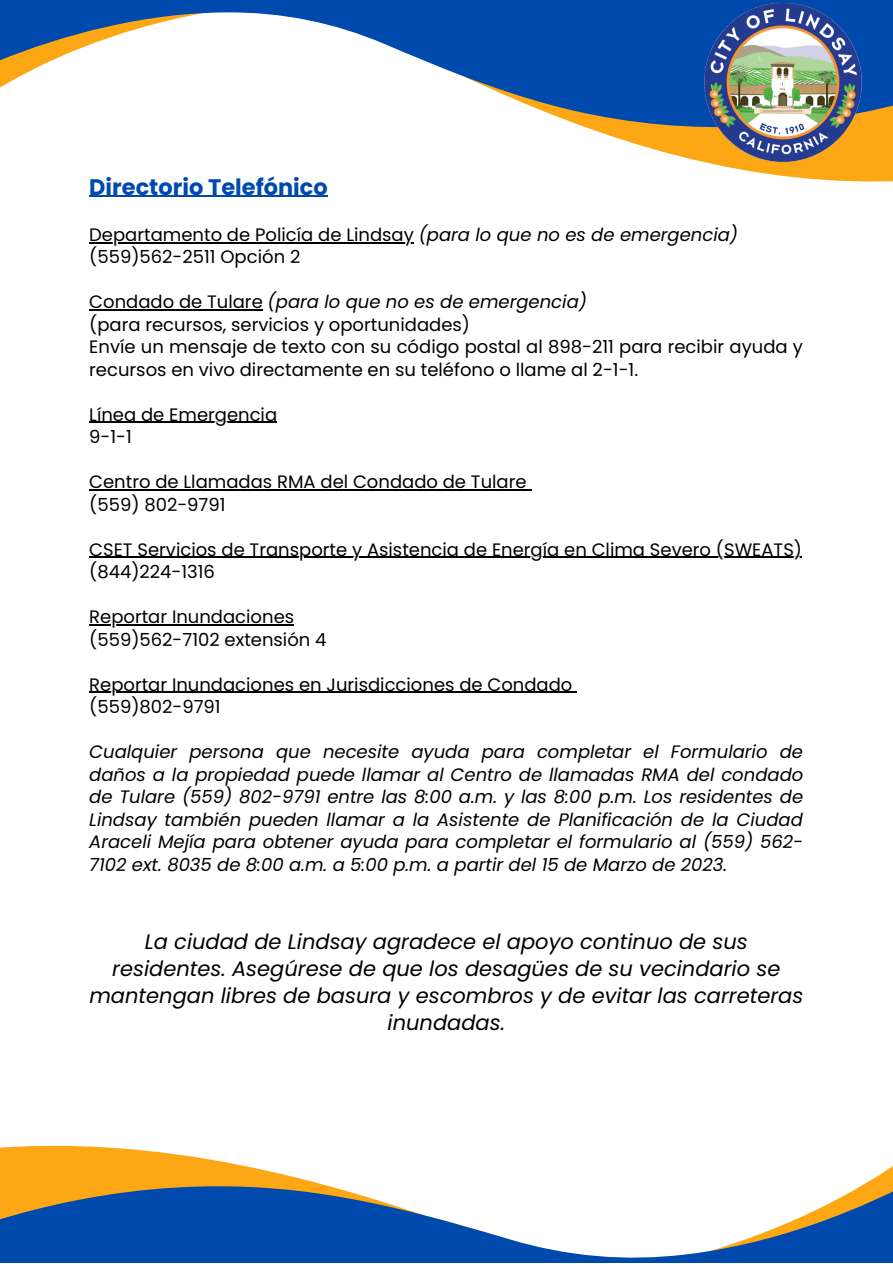
<style>
.page{position:relative;width:893px;height:1264px;background:#fff}
.page>*{position:absolute;margin:0;border:0;box-sizing:border-box;transform-origin:0 0}
.t1{font:700 22.5px "Poppins";color:#004aad}
.t2{font:italic 21px/27px "Poppins";color:#000;text-align:center}
.t3{font:18px/22.5px "Poppins";color:#000}
.t4{font:italic 18px/22.5px "Poppins";color:#000;text-align:justify}
.s1{font-style:italic}
</style>
<div class="page">
<svg style="left:744px;top:170px;width:148px;height:12px;fill:#fda714"></svg>
<svg style="left:0;top:0;width:892px;height:170px"></svg>
<svg style="left:0;top:1145px;width:892px;height:117px"></svg>
<img style="left:700px;top:0;width:165px;height:165px">
<hr style="left:89px;top:196px;width:239px;height:1px;background:#004aad">
<hr style="left:89px;top:242px;width:325px;height:1px;background:#000">
<hr style="left:89px;top:309px;width:174px;height:1px;background:#000">
<hr style="left:89px;top:422px;width:188px;height:1px;background:#000">
<hr style="left:89px;top:489px;width:437px;height:1px;background:#000">
<hr style="left:89px;top:557px;width:713px;height:1px;background:#000">
<hr style="left:89px;top:624px;width:205px;height:1px;background:#000">
<hr style="left:89px;top:691px;width:483px;height:2px;background:#000">
<p class="t1" style="left:89px;top:171px;width:240px">Directorio Telefónico</p>
<p class="t3" style="left:89px;top:223px;width:650px">Departamento de Policía de Lindsay <span class="s1">(para lo que no es de emergencia) </span>(559)562-2511 Opción 2</p>
<p class="t3" style="left:89px;top:291px;width:715px">Condado de Tulare <span class="s1">(para lo que no es de emergencia)<br></span>(para recursos, servicios y oportunidades)<br>Envíe un mensaje de texto con su código postal al 898-211 para recibir ayuda y recursos en vivo directamente en su teléfono o llame al 2-1-1.</p>
<p class="t3" style="left:89px;top:403px;width:189px">Línea de Emergencia<br>9-1-1</p>
<p class="t3" style="left:89px;top:470px;width:439px">Centro de Llamadas RMA del Condado de Tulare (559) 802-9791</p>
<p class="t3" style="left:89px;top:538px;width:714px">CSET Servicios de Transporte y Asistencia de Energía en Clima Severo (SWEATS) (844)224-1316</p>
<p class="t3" style="left:89px;top:605px;width:239px">Reportar Inundaciones (559)562-7102 extensión 4</p>
<p class="t3" style="left:89px;top:673px;width:484px">Reportar Inundaciones en Jurisdicciones de Condado (559)802-9791</p>
<p class="t4" style="left:89px;top:740px;width:715px">Cualquier persona que necesite ayuda para completar el Formulario de daños a la propiedad puede llamar al Centro de llamadas RMA del condado de Tulare (559) 802-9791 entre las 8:00 a.m. y las 8:00 p.m. Los residentes de Lindsay también pueden llamar a la Asistente de Planificación de la Ciudad Araceli Mejía para obtener ayuda para completar el formulario al (559) 562- 7102 ext. 8035 de 8:00 a.m. a 5:00 p.m. a partir del 15 de Marzo de 2023.</p>
<p class="t2" style="left:89px;top:928px;width:715px">La ciudad de Lindsay agradece el apoyo continuo de sus residentes. Asegúrese de que los desagües de su vecindario se mantengan libres de basura y escombros y de evitar las carreteras inundadas.</p>
</div>
